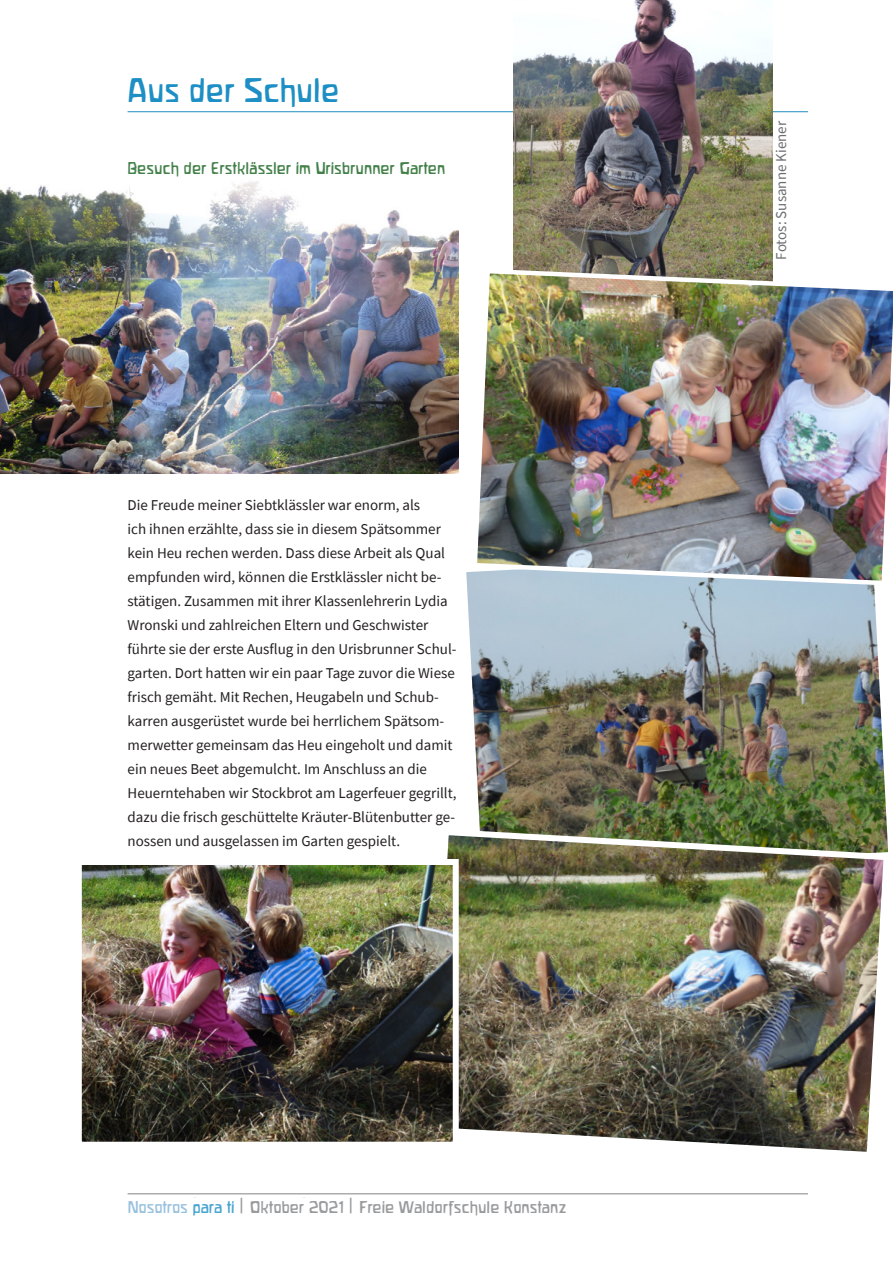
<style>
.page{position:relative;width:893px;height:1263px;background:#fff}
.page>*{position:absolute;margin:0;border:0;box-sizing:border-box;transform-origin:0 0}
.t1{font:30px "Waldorfschrift";color:#1d8fc4}
.Fliesstext{font:15px/24px "Source Sans Pro";color:#231f20}
.t2{font:15px "Waldorfschrift";color:#808285}
.Subtitel{font:15px "Waldorfschrift";color:#44814a}
.Bildlegende{font:15px "Source Sans Pro";color:#6c6d70}
.s1{color:#81b3d7}
.s2{color:#1d8fc4}
.s3{font-family:"Plume";font-size:21px}
</style>
<div class="page">
<hr style="left:128px;top:1193px;width:680px;height:1px;background:#808285">
<hr style="left:128px;top:111px;width:680px;height:1px;background:#1d8fc4">
<img style="left:0;top:181px;width:459px;height:292px">
<img style="left:513px;top:0;width:260px;height:266px">
<img style="left:466px;top:572px;width:421px;height:254px">
<img style="left:447px;top:826px;width:441px;height:326px">
<img style="left:83px;top:866px;width:369px;height:275px">
<div style="left:76px;top:859px;width:383px;height:289px;border:6px solid #fff"></div>
<img style="left:470px;top:266px;width:423px;height:322px">
<h1 class="t1" style="left:128px;top:73px;width:213px">Aus der Schule</h1>
<p class="Subtitel" style="left:128px;top:159px;width:319px">Besuch der Erstklässler im Urisbrunner Garten</p>
<p class="Fliesstext" style="left:128px;top:493px;width:331px">Die Freude meiner Siebtklässler war enorm, als<br>ich ihnen erzählte, dass sie in diesem Spätsommer kein Heu rechen werden. Dass diese Arbeit als Qual empfunden wird, können die Erstklässler nicht be&shy;stätigen. Zusammen mit ihrer Klassenlehrerin Lydia Wronski und zahlreichen Eltern und Geschwister führte sie der erste Ausflug in den Urisbrunner Schul&shy;garten. Dort hatten wir ein paar Tage zuvor die Wiese frisch gemäht. Mit Rechen, Heugabeln und Schub&shy;karren ausgerüstet wurde bei herrlichem Spätsom&shy;merwetter gemeinsam das Heu eingeholt und damit ein neues Beet abgemulcht. Im Anschluss an die Heuerntehaben wir Stockbrot am Lagerfeuer gegrillt, dazu die frisch geschüttelte Kräuter-Blütenbutter ge&shy;nossen und ausgelassen im Garten gespielt.</p>
<p class="t2" style="left:128px;top:1198px;width:440px"><span class="s1">Nosotros</span> <span class="s2">para ti</span> <span class="s3">|</span> Oktober 2021 <span class="s3">|</span> Freie Waldorfschule Konstanz</p>
<p class="t2" style="left:192px;top:1198px;width:329px"><span class="s3">|</span> Oktober 2021 <span class="s3">|</span> Freie Waldorfschule Konstanz</p>
<p class="Bildlegende" style="left:772px;top:260px;width:140px;rotate:-90deg">Fotos: Susanne Kiener</p>
</div>
